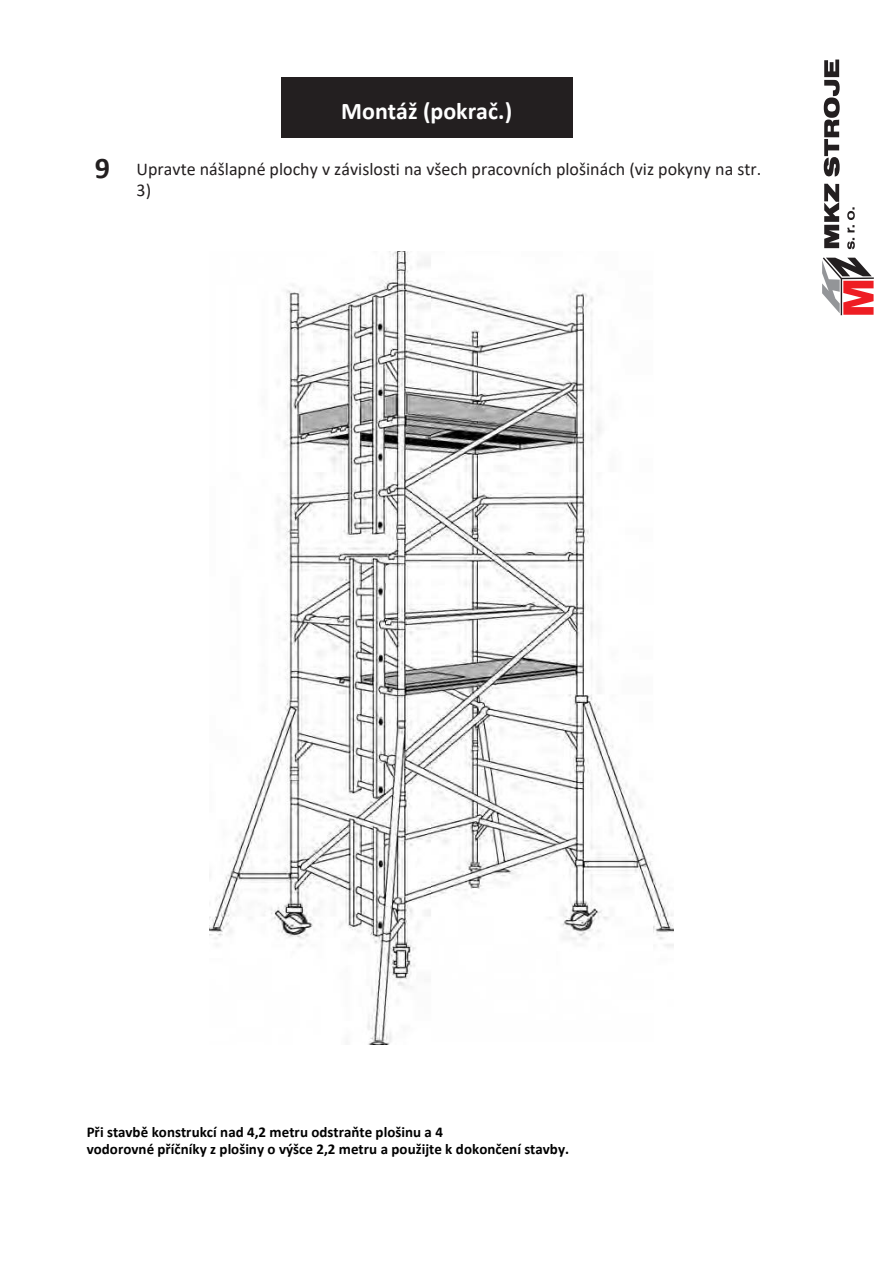
<style>
.page{position:relative;width:893px;height:1263px;background:#fff}
.page>*{position:absolute;margin:0;border:0;box-sizing:border-box;transform-origin:0 0}
.t1{font:700 34.5px "Calibri";color:#fff}
.t2{font:700 24px "Calibri";color:#fff}
.t3{font:18px/21.9px "Calibri";color:#231f20}
.t4{font:700 15px/17.2px "Calibri";letter-spacing:.005em;color:#000}
.s1{font-weight:700;font-size:30px}
</style>
<div class="page">
<svg style="left:822px;top:257px;width:52px;height:58px"></svg>
<svg style="left:824px;top:60px;width:16px;height:188px"></svg>
<svg style="left:847px;top:207px;width:8px;height:42px"></svg>
<div style="left:281px;top:77px;width:292px;height:61px;background:#231f20"></div>
<img style="left:209px;top:251px;width:465px;height:793px">
<p class="t1" style="left:318px;top:85px;width:247px">Montáž (pokrač.)</p>
<p class="t2" style="left:341px;top:94px;width:172px">Montáž (pokrač.)</p>
<p class="t3" style="left:137px;top:157px;width:626px;text-indent:-42px"><span class="s1">9</span> Upravte nášlapné plochy v závislosti na všech pracovních plošinách (viz pokyny na str.<br>3)</p>
<p class="t4" style="left:87px;top:1123px;width:484px">Při stavbě konstrukcí nad 4,2 metru odstraňte plošinu a 4<br>vodorovné příčníky z plošiny o výšce 2,2 metru a použijte k dokončení stavby.</p>
</div>
